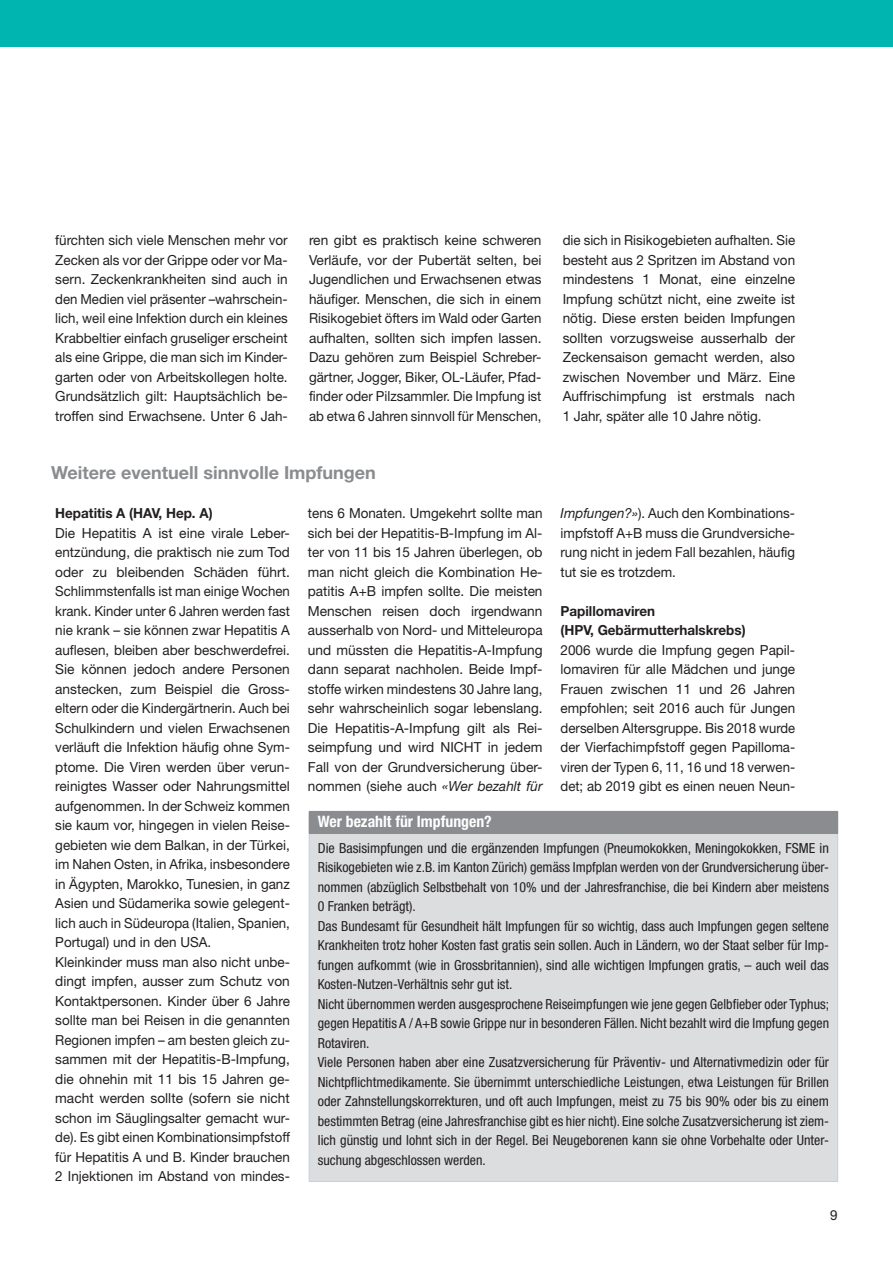
<style>
.page{position:relative;width:893px;height:1263px;background:#fff}
.page>*{position:absolute;margin:0;border:0;box-sizing:border-box;transform-origin:0 0}
.t1{font:700 18px "Helvetica Neue LT Std";color:#8a8c8f}
.t2{font:700 condensed 15.75px "Helvetica Neue LT Std";color:#fff}
.t3{font:13.8px/19.5px "Helvetica Neue LT Std";color:#231f20;text-align:justify}
.t4{font:condensed 13.8px/19.5px "Helvetica Neue LT Std";color:#231f20}
.t5{font:13.8px/19.5px "Helvetica Neue LT Std";color:#231f20;text-align:justify;scale:.96 1}
.t6{font:700 13.8px/19.5px "Helvetica Neue LT Std";color:#231f20}
.s1{font-style:italic}
</style>
<div class="page">
<div style="left:0;top:0;width:893px;height:47px;background:#00b5af"></div>
<div style="left:309px;top:811px;width:529px;height:22px;background:#8a8c8f"></div>
<div style="left:309px;top:833px;width:529px;height:348px;background:#dcdddf"></div>
<hr style="left:309px;top:834px;width:1px;height:347px;background:#b9d3ed">
<hr style="left:837px;top:834px;width:1px;height:347px;background:#b9d3ed">
<hr style="left:309px;top:833px;width:529px;height:1px;background:#8a8c8f">
<hr style="left:309px;top:1181px;width:529px;height:1px;background:#b9d3ed">
<p class="t3" style="left:55px;top:230px;width:234px">fürchten sich viele Menschen mehr vor Zecken als vor der Grippe oder vor Ma&shy;sern. Zeckenkrankheiten sind auch in den Medien viel präsenter –wahrschein&shy;lich, weil eine Infektion durch ein kleines Krabbeltier einfach gruseliger erscheint als eine Grippe, die man sich im Kinder&shy;garten oder von Arbeitskollegen holte.<br>Grundsätzlich gilt: Hauptsächlich be&shy;troffen sind Erwachsene. Unter 6 Jah-</p>
<p class="t3" style="left:309px;top:230px;width:234px">ren gibt es praktisch keine schweren Verläufe, vor der Pubertät selten, bei Jugendlichen und Erwachsenen etwas häufiger. Menschen, die sich in einem Risikogebiet öfters im Wald oder Garten aufhalten, sollten sich impfen lassen.<br>Dazu gehören zum Beispiel Schreber&shy;gärtner, Jogger, Biker, OL-Läufer, Pfad&shy;finder oder Pilzsammler. Die Impfung ist ab etwa 6 Jahren sinnvoll für Menschen,</p>
<p class="t5" style="left:563px;top:230px;width:244px">die sich in Risikogebieten aufhalten. Sie besteht aus 2 Spritzen im Abstand von mindestens 1 Monat, eine einzelne Impfung schützt nicht, eine zweite ist nötig. Diese ersten beiden Impfungen sollten vorzugsweise ausserhalb der Zeckensaison gemacht werden, also zwischen November und März. Eine Auffrischimpfung ist erstmals nach 1 Jahr, später alle 10 Jahre nötig.</p>
<h1 class="t1" style="left:51px;top:462px;width:326px">Weitere eventuell sinnvolle Impfungen</h1>
<p class="t6" style="left:55px;top:503px;width:159px">Hepatitis A (HAV, Hep. A)</p>
<p class="t3" style="left:55px;top:523px;width:236px;text-align:left">Die Hepatitis A ist eine virale Leber&shy;entzündung, die praktisch nie zum Tod oder zu bleibenden Schäden führt.<br>Schlimmstenfalls ist man einige Wochen krank. Kinder unter 6 Jahren werden fast nie krank – sie können zwar Hepatitis A auflesen, bleiben aber beschwerdefrei.<br>Sie können jedoch andere Personen anstecken, zum Beispiel die Gross&shy;eltern oder die Kindergärtnerin. Auch bei Schulkindern und vielen Erwachsenen verläuft die Infektion häufig ohne Sym&shy;ptome. Die Viren werden über verun&shy;reinigtes Wasser oder Nahrungsmittel aufgenommen. In der Schweiz kommen sie kaum vor, hingegen in vielen Reise&shy;gebieten wie dem Balkan, in der Türkei, im Nahen Osten, in Afrika, insbesondere in Ägypten, Marokko, Tunesien, in ganz Asien und Südamerika sowie gelegent&shy;lich auch in Südeuropa (Italien, Spanien, Portugal) und in den USA.<br>Kleinkinder muss man also nicht unbe&shy;dingt impfen, ausser zum Schutz von Kontaktpersonen. Kinder über 6 Jahre sollte man bei Reisen in die genannten Regionen impfen – am besten gleich zu&shy;sammen mit der Hepatitis-B-Impfung, die ohnehin mit 11 bis 15 Jahren ge&shy;macht werden sollte (sofern sie nicht schon im Säuglingsalter gemacht wur&shy;de). Es gibt einen Kombinationsimpfstoff für Hepatitis A und B. Kinder brauchen 2 Injektionen im Abstand von mindes-</p>
<p class="t3" style="left:308px;top:503px;width:236px">tens 6 Monaten. Umgekehrt sollte man sich bei der Hepatitis-B-Impfung im Al&shy;ter von 11 bis 15 Jahren überlegen, ob man nicht gleich die Kombination He&shy;patitis A+B impfen sollte. Die meisten Menschen reisen doch irgendwann ausserhalb von Nord- und Mitteleuropa und müssten die Hepatitis-A-Impfung dann separat nachholen. Beide Impf&shy;stoffe wirken mindestens 30 Jahre lang, sehr wahrscheinlich sogar lebenslang.<br>Die Hepatitis-A-Impfung gilt als Rei&shy;seimpfung und wird NICHT in jedem Fall von der Grundversicherung über&shy;nommen (siehe auch <span class="s1">«Wer bezahlt für</span></p>
<p class="t5" style="left:561px;top:503px;width:246px"><span class="s1">Impfungen?»</span>). Auch den Kombinations&shy;impfstoff A+B muss die Grundversiche&shy;rung nicht in jedem Fall bezahlen, häufig tut sie es trotzdem.</p>
<p class="t6" style="left:561px;top:601px;width:187px">Papillomaviren<br>(HPV, Gebärmutterhalskrebs)</p>
<p class="t3" style="left:561px;top:640px;width:236px">2006 wurde die Impfung gegen Papil&shy;lomaviren für alle Mädchen und junge Frauen zwischen 11 und 26 Jahren empfohlen; seit 2016 auch für Jungen derselben Altersgruppe. Bis 2018 wurde der Vierfachimpfstoff gegen Papilloma&shy;viren der Typen 6, 11, 16 und 18 verwen&shy;det; ab 2019 gibt es einen neuen Neun-</p>
<p class="t2" style="left:318px;top:812px;width:176px">Wer bezahlt für Impfungen?</p>
<p class="t4" style="left:318px;top:838px;width:513px">Die Basisimpfungen und die ergänzenden Impfungen (Pneumokokken, Meningokokken, FSME in Risikogebieten wie z.B. im Kanton Zürich) gemäss Impfplan werden von der Grundversicherung über&shy;nommen (abzüglich Selbstbehalt von 10% und der Jahresfranchise, die bei Kindern aber meistens 0 Franken beträgt).<br>Das Bundesamt für Gesundheit hält Impfungen für so wichtig, dass auch Impfungen gegen seltene Krankheiten trotz hoher Kosten fast gratis sein sollen. Auch in Ländern, wo der Staat selber für Imp&shy;fungen aufkommt (wie in Grossbritannien), sind alle wichtigen Impfungen gratis, – auch weil das Kosten-Nutzen-Verhältnis sehr gut ist.<br>Nicht übernommen werden ausgesprochene Reiseimpfungen wie jene gegen Gelbfieber oder Typhus; gegen Hepatitis A / A+B sowie Grippe nur in besonderen Fällen. Nicht bezahlt wird die Impfung gegen Rotaviren.<br>Viele Personen haben aber eine Zusatzversicherung für Präventiv- und Alternativmedizin oder für Nichtpflichtmedikamente. Sie übernimmt unterschiedliche Leistungen, etwa Leistungen für Brillen oder Zahnstellungskorrekturen, und oft auch Impfungen, meist zu 75 bis 90% oder bis zu einem bestimmten Betrag (eine Jahresfranchise gibt es hier nicht). Eine solche Zusatzversicherung ist ziem&shy;lich günstig und lohnt sich in der Regel. Bei Neugeborenen kann sie ohne Vorbehalte oder Unter&shy;suchung abgeschlossen werden.</p>
<p class="t3" style="left:830px;top:1205px;width:9px">9</p>
</div>
